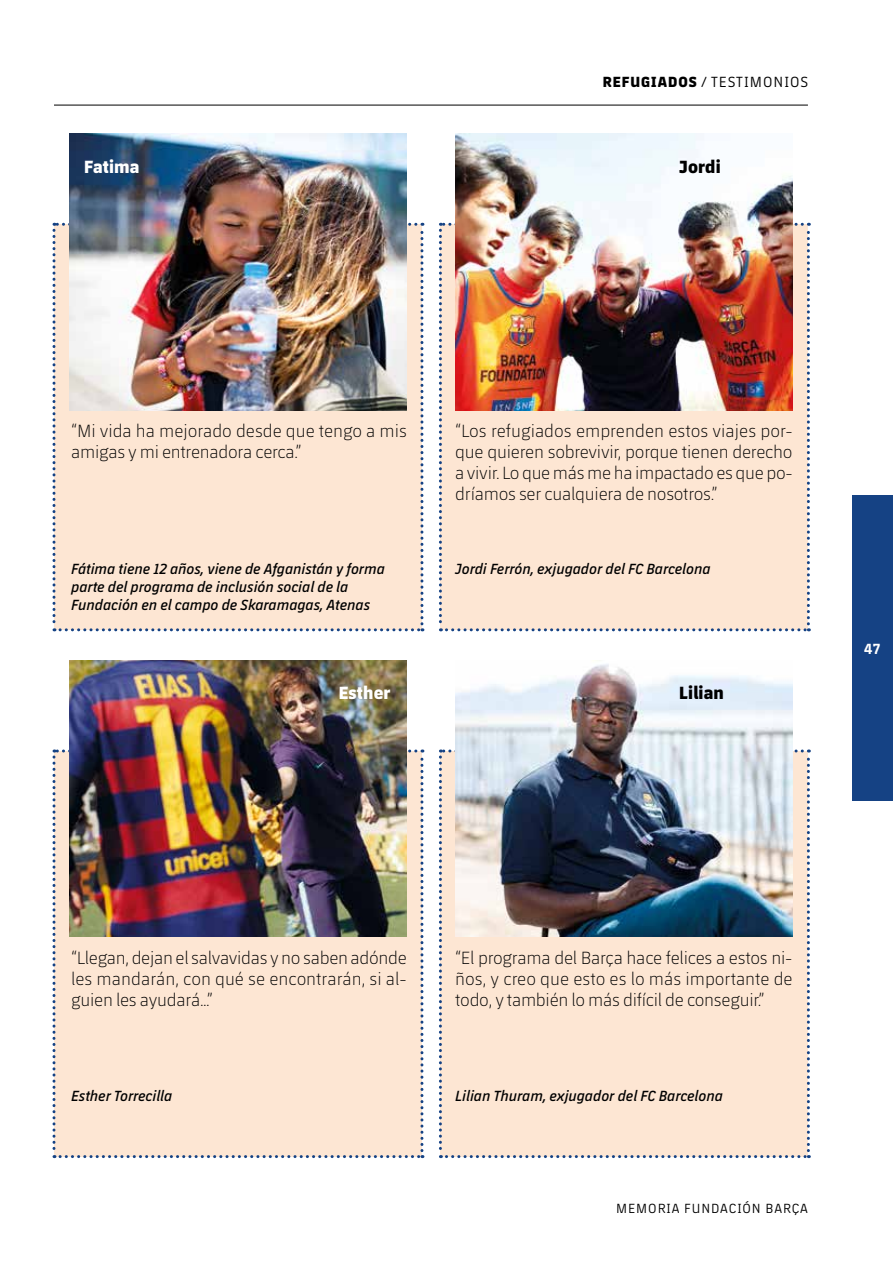
<style>
.page{position:relative;width:893px;height:1263px;background:#fff}
.page>*{position:absolute;margin:0;border:0;box-sizing:border-box;transform-origin:0 0}
.t1{font:300 18px/21px "FCBARCELONA";letter-spacing:-.015em;color:#000;text-align:justify}
.t2{font:800 18px "FCBARCELONA";letter-spacing:.01em;color:#fff}
.t3{font:800 18px "FCBARCELONA";letter-spacing:.01em;color:#000}
.t4{font:italic 600 15px/18px "FCBARCELONA";color:#000}
.t5{font:15px "FCBARCELONA";letter-spacing:.065em;color:#000}
.t6{font:700 15px "FCBARCELONA";color:#fff}
.t7{font:13.5px "FCBARCELONA";letter-spacing:.07em;color:#000}
.s1{font-weight:800}
</style>
<div class="page">
<div style="left:52px;top:223px;width:371px;height:408px;background:#fde6d3"></div>
<div style="left:52px;top:749px;width:371px;height:409px;background:#fde6d3"></div>
<div style="left:439px;top:223px;width:371px;height:408px;background:#fde6d3"></div>
<div style="left:439px;top:749px;width:371px;height:409px;background:#fde6d3"></div>
<img style="left:69px;top:133px;width:338px;height:277px">
<img style="left:69px;top:660px;width:338px;height:277px">
<img style="left:455px;top:133px;width:338px;height:277px">
<img style="left:455px;top:660px;width:338px;height:277px">
<hr style="left:54px;top:105px;width:754px;height:1px;background:#000">
<div style="left:853px;top:495px;width:40px;height:305px;background:#154284"></div>
<p class="t2" style="left:84px;top:153px;width:57px">Fatima</p>
<p class="t5" style="left:603px;top:72px;width:207px"><span class="s1">REFUGIADOS</span> / TESTIMONIOS</p>
<p class="t3" style="left:679px;top:153px;width:43px">Jordi</p>
<p class="t1" style="left:71px;top:420px;width:337px">“Mi vida ha mejorado desde que tengo a mis amigas y mi entrenadora cerca.”</p>
<p class="t1" style="left:455px;top:420px;width:339px">“Los refugiados emprenden estos viajes por&shy;que quieren sobrevivir, porque tienen derecho a vivir. Lo que más me ha impactado es que po&shy;dríamos ser cualquiera de nosotros.”</p>
<p class="t4" style="left:71px;top:559px;width:315px">Fátima tiene 12 años, viene de Afganistán y forma parte del programa de inclusión social de la<br>Fundación en el campo de Skaramagas, Atenas</p>
<p class="t4" style="left:455px;top:559px;width:257px">Jordi Ferrón, exjugador del FC Barcelona</p>
<p class="t6" style="left:864px;top:638px;width:18px">47</p>
<p class="t2" style="left:339px;top:680px;width:53px">Esther</p>
<p class="t3" style="left:679px;top:680px;width:46px">Lilian</p>
<p class="t1" style="left:71px;top:947px;width:337px">“Llegan, dejan el salvavidas y no saben adónde les mandarán, con qué se encontrarán, si al&shy;guien les ayudará...”</p>
<p class="t4" style="left:71px;top:1086px;width:103px">Esther Torrecilla</p>
<p class="t1" style="left:455px;top:947px;width:339px">“El programa del Barça hace felices a estos ni&shy;ños, y creo que esto es lo más importante de todo, y también lo más difícil de conseguir.”</p>
<p class="t4" style="left:455px;top:1086px;width:269px">Lilian Thuram, exjugador del FC Barcelona</p>
<p class="t7" style="left:616px;top:1199px;width:193px">MEMORIA FUNDACIÓN BARÇA</p>
</div>
